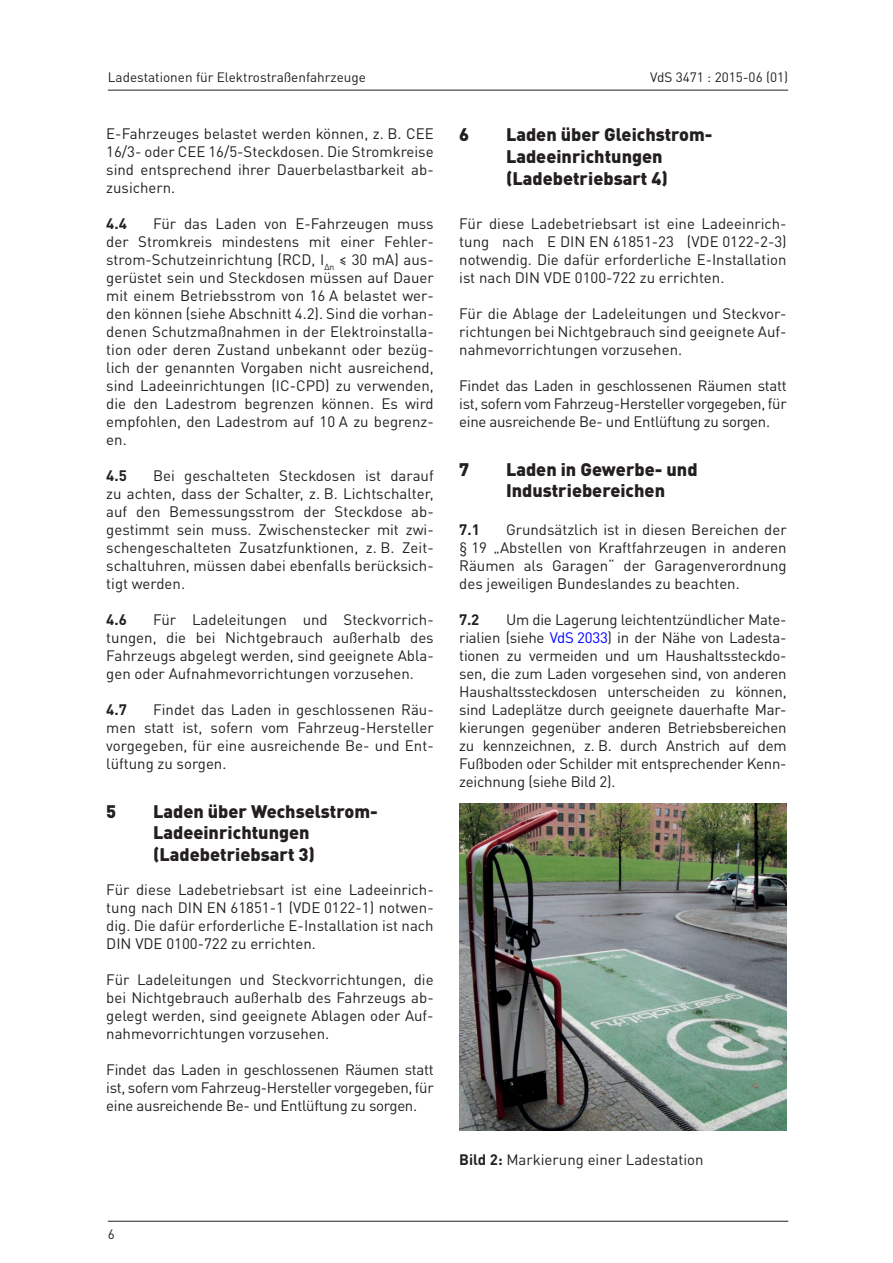
<style>
.page{position:relative;width:893px;height:1263px;background:#fff}
.page>*{position:absolute;margin:0;border:0;box-sizing:border-box;transform-origin:0 0}
.t1{font:900 18px/21.6px "DIN Pro";color:#231f20}
.t2{font:15px/18px "DIN Pro";color:#231f20;text-align:justify}
.t3{font:700 15px "DIN Pro";color:#231f20}
.t4{font:13.5px "DIN Pro";color:#231f20}
.s1{color:#00f}
.s2{font-weight:700}
</style>
<div class="page">
<hr style="left:108px;top:90px;width:680px;height:1px;background:#231f20">
<hr style="left:108px;top:1221px;width:680px;height:1px;background:#231f20">
<img style="left:459px;top:803px;width:328px;height:328px">
<p class="t4" style="left:108px;top:67px;width:260px">Ladestationen für Elektrostraßenfahrzeuge</p>
<p class="t4" style="left:650px;top:67px;width:139px">VdS 3471 : 2015-06 (01)</p>
<p class="t2" style="left:106px;top:123px;width:329px">E-Fahrzeuges belastet werden können, z. B. CEE 16/3- oder CEE 16/5-Steckdosen. Die Stromkreise sind entsprechend ihrer Dauerbelastbarkeit ab&shy;zusichern.</p>
<p class="t3" style="left:106px;top:211px;width:22px">4.4</p>
<p class="t2" style="left:106px;top:213px;width:329px;text-indent:47px">Für das Laden von E-Fahrzeugen muss der Stromkreis mindestens mit einer Fehler&shy;strom-Schutzeinrichtung (RCD, I<sub>Δn</sub> ≤ 30 mA) aus&shy;gerüstet sein und Steckdosen müssen auf Dauer mit einem Betriebsstrom von 16 A belastet wer&shy;den können (siehe Abschnitt 4.2). Sind die vorhan&shy;denen Schutzmaßnahmen in der Elektroinstalla&shy;tion oder deren Zustand unbekannt oder bezüg&shy;lich der genannten Vorgaben nicht ausreichend, sind Ladeeinrichtungen (IC-CPD) zu verwenden, die den Ladestrom begrenzen können. Es wird empfohlen, den Ladestrom auf 10 A zu begrenz&shy;en.</p>
<p class="t3" style="left:106px;top:463px;width:22px">4.5</p>
<p class="t2" style="left:106px;top:465px;width:329px;text-indent:47px">Bei geschalteten Steckdosen ist darauf zu achten, dass der Schalter, z. B. Lichtschalter, auf den Bemessungsstrom der Steckdose ab&shy;gestimmt sein muss. Zwischenstecker mit zwi&shy;schengeschalteten Zusatzfunktionen, z. B. Zeit&shy;schaltuhren, müssen dabei ebenfalls berücksich&shy;tigt werden.</p>
<p class="t3" style="left:106px;top:607px;width:22px">4.6</p>
<p class="t2" style="left:106px;top:609px;width:329px;text-indent:47px">Für Ladeleitungen und Steckvorrich&shy;tungen, die bei Nichtgebrauch außerhalb des Fahrzeugs abgelegt werden, sind geeignete Abla&shy;gen oder Aufnahmevorrichtungen vorzusehen.</p>
<p class="t3" style="left:106px;top:697px;width:22px">4.7</p>
<p class="t2" style="left:106px;top:699px;width:329px;text-indent:47px">Findet das Laden in geschlossenen Räu&shy;men statt ist, sofern vom Fahrzeug-Hersteller vorgegeben, für eine ausreichende Be- und Ent&shy;lüftung zu sorgen.</p>
<p class="t1" style="left:106px;top:798px;width:12px">5</p>
<p class="t1" style="left:153px;top:798px;width:226px">Laden über Wechselstrom-<br>Ladeeinrichtungen (Ladebetriebsart 3)</p>
<p class="t2" style="left:106px;top:879px;width:329px">Für diese Ladebetriebsart ist eine Ladeeinrich&shy;tung nach DIN EN 61851-1 (VDE 0122-1) notwen&shy;dig. Die dafür erforderliche E-Installation ist nach DIN VDE 0100-722 zu errichten.</p>
<p class="t2" style="left:106px;top:969px;width:329px">Für Ladeleitungen und Steckvorrichtungen, die bei Nichtgebrauch außerhalb des Fahrzeugs ab&shy;gelegt werden, sind geeignete Ablagen oder Auf&shy;nahmevorrichtungen vorzusehen.</p>
<p class="t2" style="left:106px;top:1059px;width:329px">Findet das Laden in geschlossenen Räumen statt ist, sofern vom Fahrzeug-Hersteller vorgegeben, für eine ausreichende Be- und Entlüftung zu sorgen.</p>
<p class="t4" style="left:108px;top:1224px;width:9px">6</p>
<p class="t1" style="left:459px;top:122px;width:12px">6</p>
<p class="t1" style="left:506px;top:122px;width:208px">Laden über Gleichstrom-<br>Ladeeinrichtungen (Ladebetriebsart 4)</p>
<p class="t2" style="left:459px;top:213px;width:329px">Für diese Ladebetriebsart ist eine Ladeeinrich&shy;tung nach E DIN EN 61851-23 (VDE 0122-2-3) notwendig. Die dafür erforderliche E-Installation ist nach DIN VDE 0100-722 zu errichten.</p>
<p class="t2" style="left:459px;top:303px;width:329px">Für die Ablage der Ladeleitungen und Steckvor&shy;richtungen bei Nichtgebrauch sind geeignete Auf&shy;nahmevorrichtungen vorzusehen.</p>
<p class="t2" style="left:459px;top:375px;width:329px">Findet das Laden in geschlossenen Räumen statt ist, sofern vom Fahrzeug-Hersteller vorgegeben, für eine ausreichende Be- und Entlüftung zu sorgen.</p>
<p class="t1" style="left:459px;top:456px;width:12px">7</p>
<p class="t1" style="left:506px;top:456px;width:193px">Laden in Gewerbe- und<br>Industriebereichen</p>
<p class="t3" style="left:459px;top:517px;width:22px">7.1</p>
<p class="t2" style="left:459px;top:519px;width:329px;text-indent:47px">Grundsätzlich ist in diesen Bereichen der § 19 „Abstellen von Kraftfahrzeugen in anderen Räumen als Garagen“ der Garagenverordnung des jeweiligen Bundeslandes zu beachten.</p>
<p class="t3" style="left:459px;top:607px;width:22px">7.2</p>
<p class="t2" style="left:459px;top:609px;width:329px;text-indent:47px">Um die Lagerung leichtentzündlicher Mate&shy;rialien (siehe <span class="s1">VdS 2033</span>) in der Nähe von Ladesta&shy;tionen zu vermeiden und um Haushaltssteckdo&shy;sen, die zum Laden vorgesehen sind, von anderen Haushaltssteckdosen unterscheiden zu können, sind Ladeplätze durch geeignete dauerhafte Mar&shy;kierungen gegenüber anderen Betriebsbereichen zu kennzeichnen, z. B. durch Anstrich auf dem Fußboden oder Schilder mit entsprechender Kenn&shy;zeichnung (siehe Bild 2).</p>
<p class="t2" style="left:459px;top:1149px;width:246px"><span class="s2">Bild 2:</span> Markierung einer Ladestation</p>
</div>
